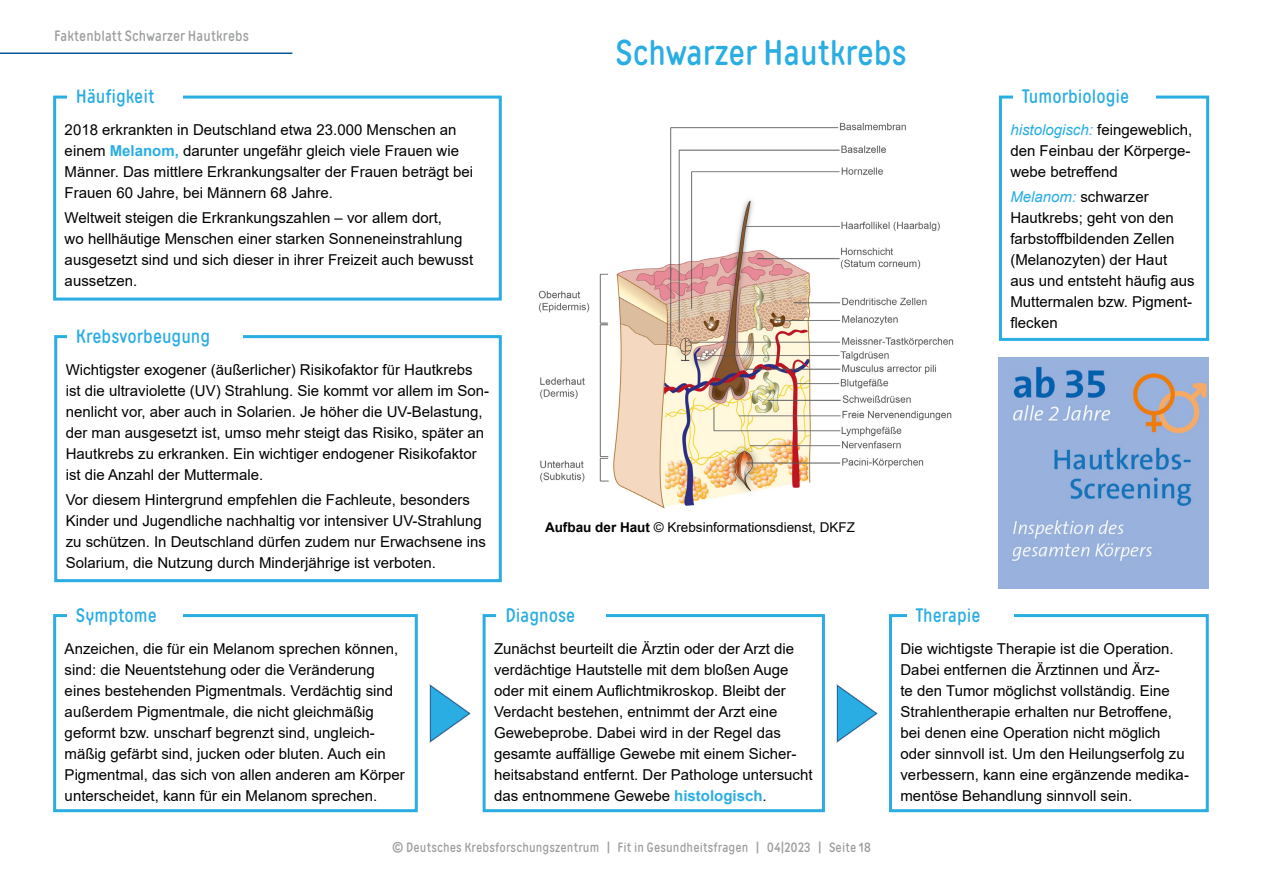
<style>
.page{position:relative;width:1263px;height:893px;background:#fff}
.page>*{position:absolute;margin:0;border:0;box-sizing:border-box;transform-origin:0 0}
.t1{font:36px "Matias";color:#29ade2}
.t2{font:19.5px "Matias";color:#29ade2}
.t3{font:15px/21px "Arial";color:#000}
.t4{font:15px "Matias";letter-spacing:.01em;color:#9d9e9e}
.t5{font:13.5px "Matias";letter-spacing:.01em;color:#9d9e9e}
.t6{font:13.5px "Arial";color:#000}
.s1{font-weight:700;color:#29ade2}
.s2{font-weight:700}
.s3{font-style:italic;color:#29ade2}
</style>
<div class="page">
<hr style="left:0;top:53px;width:292px;height:1px;background:#005899">
<img style="left:538px;top:122px;width:416px;height:387px">
<div style="left:53px;top:96px;width:449px;height:205px;border:3px solid #29ade2"></div>
<div style="left:67px;top:85px;width:116px;height:21px;background:#fff"></div>
<div style="left:54px;top:335px;width:448px;height:247px;border:3px solid #29ade2"></div>
<div style="left:67px;top:325px;width:176px;height:23px;background:#fff"></div>
<div style="left:53px;top:614px;width:365px;height:198px;border:3px solid #29ade2"></div>
<div style="left:67px;top:603px;width:116px;height:22px;background:#fff"></div>
<div style="left:483px;top:614px;width:342px;height:198px;border:3px solid #29ade2"></div>
<div style="left:497px;top:603px;width:109px;height:22px;background:#fff"></div>
<div style="left:889px;top:614px;width:320px;height:198px;border:3px solid #29ade2"></div>
<div style="left:907px;top:604px;width:106px;height:21px;background:#fff"></div>
<div style="left:999px;top:96px;width:210px;height:245px;border:3px solid #29ade2"></div>
<div style="left:1013px;top:85px;width:142px;height:21px;background:#fff"></div>
<img style="left:429px;top:677px;width:54px;height:72px">
<img style="left:836px;top:677px;width:54px;height:72px">
<img style="left:999px;top:357px;width:210px;height:232px">
<p class="t4" style="left:54px;top:26px;width:196px">Faktenblatt Schwarzer Hautkrebs</p>
<h2 class="t2" style="left:76px;top:84px;width:80px">Häufigkeit</h2>
<p class="t3" style="left:65px;top:119px;width:410px">2018 erkrankten in Deutschland etwa 23.000 Menschen an einem <span class="s1">Melanom,</span> darunter ungefähr gleich viele Frauen wie Männer. Das mittlere Erkrankungsalter der Frauen beträgt bei Frauen 60 Jahre, bei Männern 68 Jahre.</p>
<p class="t3" style="left:65px;top:207px;width:410px">Weltweit steigen die Erkrankungszahlen – vor allem dort,<br>wo hellhäutige Menschen einer starken Sonneneinstrahlung ausgesetzt sind und sich dieser in ihrer Freizeit auch bewusst aussetzen.</p>
<h2 class="t2" style="left:76px;top:324px;width:136px">Krebsvorbeugung</h2>
<p class="t3" style="left:66px;top:359px;width:425px">Wichtigster exogener (äußerlicher) Risikofaktor für Hautkrebs ist die ultraviolette (UV) Strahlung. Sie kommt vor allem im Son&shy;nenlicht vor, aber auch in Solarien. Je höher die UV-Belastung, der man ausgesetzt ist, umso mehr steigt das Risiko, später an Hautkrebs zu erkranken. Ein wichtiger endogener Risikofaktor ist die Anzahl der Muttermale.</p>
<p class="t3" style="left:66px;top:489px;width:422px">Vor diesem Hintergrund empfehlen die Fachleute, besonders Kinder und Jugendliche nachhaltig vor intensiver UV-Strahlung zu schützen. In Deutschland dürfen zudem nur Erwachsene ins Solarium, die Nutzung durch Minderjährige ist verboten.</p>
<h2 class="t2" style="left:76px;top:603px;width:82px">Symptome</h2>
<h1 class="t1" style="left:615px;top:30px;width:293px">Schwarzer Hautkrebs</h1>
<p class="t6" style="left:545px;top:518px;width:312px"><span class="s2">Aufbau der Haut</span> © Krebsinformationsdienst, DKFZ</p>
<h2 class="t2" style="left:505px;top:603px;width:71px">Diagnose</h2>
<h2 class="t2" style="left:915px;top:603px;width:67px">Therapie</h2>
<h2 class="t2" style="left:1022px;top:84px;width:109px">Tumorbiologie</h2>
<p class="t3" style="left:1010px;top:119px;width:183px;text-align:justify"><span class="s3">histologisch:</span> feingeweblich, den Feinbau der Körperge&shy;webe betreffend</p>
<p class="t3" style="left:1010px;top:186px;width:186px"><span class="s3">Melanom:</span> schwarzer<br>Hautkrebs; geht von den farbstoffbildenden Zellen (Melanozyten) der Haut aus und entsteht häufig aus<br>Muttermalen bzw. Pigment&shy;flecken</p>
<p class="t3" style="left:65px;top:638px;width:342px">Anzeichen, die für ein Melanom sprechen können, sind: die Neuentstehung oder die Veränderung eines bestehenden Pigmentmals. Verdächtig sind außerdem Pigmentmale, die nicht gleichmäßig geformt bzw. unscharf begrenzt sind, ungleich&shy;mäßig gefärbt sind, jucken oder bluten. Auch ein Pigmentmal, das sich von allen anderen am Körper unterscheidet, kann für ein Melanom sprechen.</p>
<p class="t3" style="left:494px;top:638px;width:320px">Zunächst beurteilt die Ärztin oder der Arzt die verdächtige Hautstelle mit dem bloßen Auge oder mit einem Auflichtmikroskop. Bleibt der Verdacht bestehen, entnimmt der Arzt eine Gewebeprobe. Dabei wird in der Regel das gesamte auffällige Gewebe mit einem Sicher&shy;heitsabstand entfernt. Der Pathologe untersucht das entnommene Gewebe <span class="s1">histologisch</span>.</p>
<p class="t5" style="left:392px;top:838px;width:480px">© Deutsches Krebsforschungszentrum | Fit in Gesundheitsfragen | 04|2023 | Seite 18</p>
<p class="t3" style="left:900px;top:638px;width:290px">Die wichtigste Therapie ist die Operation.<br>Dabei entfernen die Ärztinnen und Ärz-<br>te den Tumor möglichst vollständig. Eine Strahlentherapie erhalten nur Betroffene, bei denen eine Operation nicht möglich oder sinnvoll ist. Um den Heilungserfolg zu verbessern, kann eine ergänzende medika&shy;mentöse Behandlung sinnvoll sein.</p>
</div>
